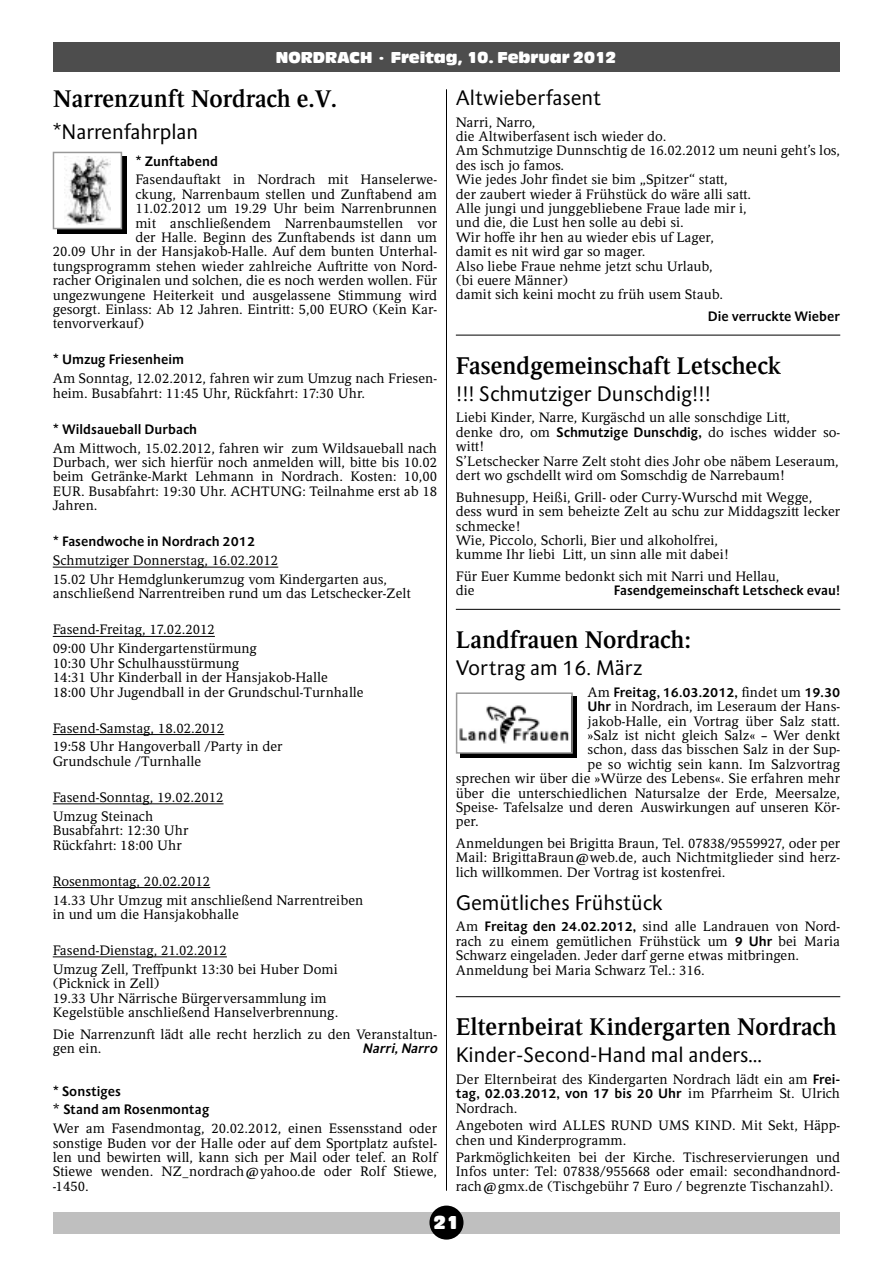
<style>
.page{position:relative;width:893px;height:1263px;background:#fff}
.page>*{position:absolute;margin:0;border:0;box-sizing:border-box;transform-origin:0 0}
.t1{font:700 24px "Schwabo Serif Hl";letter-spacing:-.01em;color:#000}
.t2{font:21px "Schwabo Sans";color:#000}
.t3{font:19.5px "Antique Olive T Compact Ro 1";color:#fff}
.t4{font:16.5px "Antique Olive T Compact Ro 1";color:#fff}
.t5{font:13.65px/14.4px "Schwabo Serif";color:#000}
.t6{font:700 13.65px/18px "Schwabo Sans";color:#000}
.t7{font:italic 700 13.65px "Schwabo Sans";color:#000}
.s1{font-family:"Schwabo Sans";font-weight:700}
.s2{font-family:"Schwabo Serif";font-weight:400}
</style>
<div class="page">
<hr style="left:446px;top:89px;width:1px;height:1102px;background:#000">
<div style="left:53px;top:1212px;width:786px;height:21px;background:#bfbfbf"></div>
<div style="left:429px;top:1205px;width:34px;height:34px;background:#000;border-radius:50%"></div>
<div style="left:53px;top:43px;width:786px;height:29px;background:#4d4d4d"></div>
<hr style="left:456px;top:335px;width:384px;height:1px;background:#000">
<hr style="left:456px;top:609px;width:384px;height:1px;background:#000">
<hr style="left:456px;top:996px;width:384px;height:1px;background:#000">
<hr style="left:53px;top:567px;width:225px;height:1px;background:#000">
<hr style="left:53px;top:636px;width:162px;height:1px;background:#000">
<hr style="left:53px;top:734px;width:171px;height:1px;background:#000">
<hr style="left:53px;top:804px;width:171px;height:1px;background:#000">
<hr style="left:53px;top:887px;width:157px;height:1px;background:#000">
<hr style="left:53px;top:957px;width:174px;height:1px;background:#000">
<div style="left:57px;top:156px;width:69px;height:78px;background:linear-gradient(to right,#000,#000)"></div>
<div style="left:54px;top:153px;width:67px;height:75px;background:#fff"></div>
<img style="left:64px;top:156px;width:47px;height:69px">
<div style="left:53px;top:152px;width:69px;height:77px;border:2px solid #999"></div>
<div style="left:460px;top:697px;width:117px;height:61px;background:#000"></div>
<div style="left:457px;top:694px;width:114px;height:58px;background:#fff"></div>
<img style="left:459px;top:705px;width:110px;height:39px">
<div style="left:456px;top:692px;width:117px;height:62px;border:2px solid #999"></div>
<p class="t4" style="left:276px;top:47px;width:342px">NORDRACH · Freitag, 10. Februar 2012</p>
<h2 class="t2" style="left:456px;top:90px;width:147px">Altwieberfasent</h2>
<p class="t5" style="left:456px;top:116px;width:386px">Narri, Narro,<br>die Altwiberfasent isch wieder do.<br>Am Schmutzige Dunnschtig de 16.02.2012 um neuni geht’s los, des isch jo famos.<br>Wie jedes Johr findet sie bim „Spitzer“ statt,<br>der zaubert wieder ä Frühstück do wäre alli satt.<br>Alle jungi und junggebliebene Fraue lade mir i,<br>und die, die Lust hen solle au debi si.<br>Wir hoffe ihr hen au wieder ebis uf Lager,<br>damit es nit wird gar so mager.<br>Also liebe Fraue nehme jetzt schu Urlaub,<br>(bi euere Männer)<br>damit sich keini mocht zu früh usem Staub.</p>
<p class="t6" style="left:708px;top:309px;width:134px">Die verruckte Wieber</p>
<h1 class="t1" style="left:456px;top:356px;width:327px">Fasendgemeinschaft Letscheck</h1>
<h2 class="t2" style="left:456px;top:386px;width:256px">!!! Schmutziger Dunschdig!!!</h2>
<p class="t5" style="left:456px;top:412px;width:386px">Liebi Kinder, Narre, Kurgäschd un alle sonschdige Litt,<br>denke dro, om <span class="s1">Schmutzige Dunschdig,</span> do isches widder so&shy;witt!<br>S’Letschecker Narre Zelt stoht dies Johr obe näbem Leseraum, dert wo gschdellt wird om Somschdig de Narrebaum!</p>
<p class="t5" style="left:456px;top:491px;width:386px">Buhnesupp, Heißi, Grill- oder Curry-Wurschd mit Wegge, dess wurd in sem beheizte Zelt au schu zur Middagszitt lecker schmecke!<br>Wie, Piccolo, Schorli, Bier und alkoholfrei,<br>kumme Ihr liebi Litt, un sinn alle mit dabei!</p>
<p class="t5" style="left:456px;top:570px;width:325px">Für Euer Kumme bedonkt sich mit Narri und Hellau, die</p>
<h1 class="t1" style="left:53px;top:89px;width:286px">Narrenzunft Nordrach e.V.</h1>
<h2 class="t2" style="left:53px;top:123px;width:147px">*Narrenfahrplan</h2>
<p class="t6" style="left:135px;top:153px;width:84px">* Zunftabend</p>
<p class="t5" style="left:135px;top:174px;width:303px">Fasendauftakt in Nordrach mit Hanselerwe-</p>
<p class="t5" style="left:135px;top:188px;width:303px">ckung, Narrenbaum stellen und Zunftabend am</p>
<p class="t5" style="left:135px;top:203px;width:303px">11.02.2012 um 19.29 Uhr beim Narrenbrunnen</p>
<p class="t5" style="left:135px;top:217px;width:303px">mit anschließendem Narrenbaumstellen vor</p>
<p class="t5" style="left:135px;top:232px;width:303px">der Halle. Beginn des Zunftabends ist dann um</p>
<p class="t5" style="left:53px;top:246px;width:386px">20.09 Uhr in der Hansjakob-Halle. Auf dem bunten Unterhal-</p>
<p class="t5" style="left:53px;top:260px;width:386px">tungsprogramm stehen wieder zahlreiche Auftritte von Nord-</p>
<p class="t5" style="left:53px;top:275px;width:386px">racher Originalen und solchen, die es noch werden wollen. Für</p>
<p class="t5" style="left:53px;top:289px;width:386px">ungezwungene Heiterkeit und ausgelassene Stimmung wird</p>
<p class="t5" style="left:53px;top:304px;width:386px">gesorgt. Einlass: Ab 12 Jahren. Eintritt: 5,00 EURO (Kein Kar-</p>
<p class="t5" style="left:53px;top:318px;width:93px">tenvorverkauf)</p>
<p class="t6" style="left:53px;top:352px;width:133px">* Umzug Friesenheim</p>
<p class="t5" style="left:53px;top:373px;width:386px">Am Sonntag, 12.02.2012, fahren wir zum Umzug nach Friesen&shy;heim. Busabfahrt: 11:45 Uhr, Rückfahrt: 17:30 Uhr.</p>
<p class="t6" style="left:53px;top:421px;width:146px">* Wildsaueball Durbach</p>
<p class="t5" style="left:53px;top:442px;width:386px;text-align:justify">Am Mittwoch, 15.02.2012, fahren wir zum Wildsaueball nach Durbach, wer sich hierfür noch anmelden will, bitte bis 10.02 beim Getränke-Markt Lehmann in Nordrach. Kosten: 10,00<br>EUR. Busabfahrt: 19:30 Uhr. ACHTUNG: Teilnahme erst ab 18<br>Jahren.</p>
<p class="t6" style="left:53px;top:534px;width:204px">* Fasendwoche in Nordrach 2012</p>
<p class="t5" style="left:53px;top:552px;width:336px;line-height:18.9px">Schmutziger Donnerstag, 16.02.2012<br>15.02 Uhr Hemdglunkerumzug vom Kindergarten aus,</p>
<p class="t5" style="left:53px;top:588px;width:360px">anschließend Narrentreiben rund um das Letschecker-Zelt</p>
<p class="t5" style="left:53px;top:622px;width:206px;line-height:18.9px">Fasend-Freitag, 17.02.2012<br>09:00 Uhr Kindergartenstürmung</p>
<p class="t5" style="left:53px;top:657px;width:313px">10:30 Uhr Schulhausstürmung<br>14:31 Uhr Kinderball in der Hansjakob-Halle<br>18:00 Uhr Jugendball in der Grundschul-Turnhalle</p>
<p class="t5" style="left:53px;top:720px;width:231px;line-height:18.9px">Fasend-Samstag, 18.02.2012<br>19:58 Uhr Hangoverball /Party in der</p>
<p class="t5" style="left:53px;top:755px;width:150px">Grundschule /Turnhalle</p>
<p class="t5" style="left:53px;top:789px;width:172px;line-height:18.9px">Fasend-Sonntag, 19.02.2012<br>Umzug Steinach</p>
<p class="t5" style="left:53px;top:825px;width:137px">Busabfahrt: 12:30 Uhr<br>Rückfahrt: 18:00 Uhr</p>
<p class="t5" style="left:53px;top:873px;width:312px;line-height:18.9px">Rosenmontag, 20.02.2012<br>14.33 Uhr Umzug mit anschließend Narrentreiben</p>
<p class="t5" style="left:53px;top:908px;width:188px">in und um die Hansjakobhalle</p>
<p class="t5" style="left:53px;top:942px;width:287px;line-height:18.9px">Fasend-Dienstag, 21.02.2012<br>Umzug Zell, Treffpunkt 13:30 bei Huber Domi</p>
<p class="t5" style="left:53px;top:978px;width:287px">(Picknick in Zell)<br>19.33 Uhr Närrische Bürgerversammlung im<br>Kegelstüble anschließend Hanselverbrennung.</p>
<p class="t5" style="left:53px;top:1028px;width:386px">Die Narrenzunft lädt alle recht herzlich zu den Veranstaltun&shy;gen ein.</p>
<p class="t6" style="left:614px;top:583px;width:228px">Fasendgemeinschaft Letscheck evau!</p>
<h1 class="t1" style="left:456px;top:630px;width:237px">Landfrauen Nordrach:</h1>
<h2 class="t2" style="left:456px;top:660px;width:188px">Vortrag am 16. März</h2>
<p class="t6" style="left:587px;top:684px;width:254px"><span class="s2">Am</span> Freitag, 16.03.2012, <span class="s2">findet um</span> 19.30</p>
<p class="t5" style="left:587px;top:701px;width:254px"><span class="s1">Uhr</span> in Nordrach, im Leseraum der Hans-</p>
<p class="t5" style="left:587px;top:715px;width:254px">jakob-Halle, ein Vortrag über Salz statt.</p>
<p class="t5" style="left:587px;top:729px;width:254px">»Salz ist nicht gleich Salz« – Wer denkt</p>
<p class="t5" style="left:587px;top:744px;width:254px">schon, dass das bisschen Salz in der Sup-</p>
<p class="t5" style="left:587px;top:758px;width:254px">pe so wichtig sein kann. Im Salzvortrag</p>
<p class="t5" style="left:456px;top:773px;width:386px">sprechen wir über die »Würze des Lebens«. Sie erfahren mehr</p>
<p class="t5" style="left:456px;top:787px;width:386px">über die unterschiedlichen Natursalze der Erde, Meersalze,</p>
<p class="t5" style="left:456px;top:801px;width:386px">Speise- Tafelsalze und deren Auswirkungen auf unseren Kör-</p>
<p class="t5" style="left:456px;top:816px;width:24px">per.</p>
<p class="t5" style="left:456px;top:837px;width:386px;text-align:justify">Anmeldungen bei Brigitta Braun, Tel. 07838/9559927, oder per Mail: BrigittaBraun@web.de, auch Nichtmitglieder sind herz&shy;lich willkommen. Der Vortrag ist kostenfrei.</p>
<h2 class="t2" style="left:456px;top:894px;width:208px">Gemütliches Frühstück</h2>
<p class="t5" style="left:456px;top:921px;width:386px">Am <span class="s1">Freitag den 24.02.2012,</span> sind alle Landrauen von Nord&shy;rach zu einem gemütlichen Frühstück um <span class="s1">9 Uhr</span> bei Maria Schwarz eingeladen. Jeder darf gerne etwas mitbringen.<br>Anmeldung bei Maria Schwarz Tel.: 316.</p>
<h1 class="t1" style="left:456px;top:1017px;width:383px">Elternbeirat Kindergarten Nordrach</h1>
<h2 class="t2" style="left:456px;top:1047px;width:308px">Kinder-Second-Hand mal anders…</h2>
<p class="t5" style="left:456px;top:1073px;width:386px">Der Elternbeirat des Kindergarten Nordrach lädt ein am <span class="s1">Frei-</span></p>
<p class="t6" style="left:456px;top:1086px;width:386px">tag, 02.03.2012, von 17 bis 20 Uhr <span class="s2">im Pfarrheim St. Ulrich</span></p>
<p class="t5" style="left:456px;top:1101px;width:386px;line-height:17.4px">Nordrach.<br>Angeboten wird ALLES RUND UMS KIND. Mit Sekt, Häpp-</p>
<p class="t5" style="left:456px;top:1133px;width:386px;line-height:17.4px">chen und Kinderprogramm.<br>Parkmöglichkeiten bei der Kirche. Tischreservierungen und</p>
<p class="t5" style="left:456px;top:1166px;width:386px">Infos unter: Tel: 07838/955668 oder email: secondhandnord&shy;rach@gmx.de (Tischgebühr 7 Euro / begrenzte Tischanzahl).</p>
<p class="t7" style="left:362px;top:1043px;width:79px">Narri, Narro</p>
<p class="t6" style="left:53px;top:1084px;width:158px">* Sonstiges<br><span class="s2">*</span> Stand am Rosenmontag</p>
<p class="t5" style="left:53px;top:1123px;width:386px;text-align:justify">Wer am Fasendmontag, 20.02.2012, einen Essensstand oder sonstige Buden vor der Halle oder auf dem Sportplatz aufstel&shy;len und bewirten will, kann sich per Mail oder telef. an Rolf Stiewe wenden. NZ_nordrach@yahoo.de oder Rolf Stiewe, -1450.</p>
<h3 class="t3" style="left:433px;top:1210px;width:27px">21</h3>
</div>
